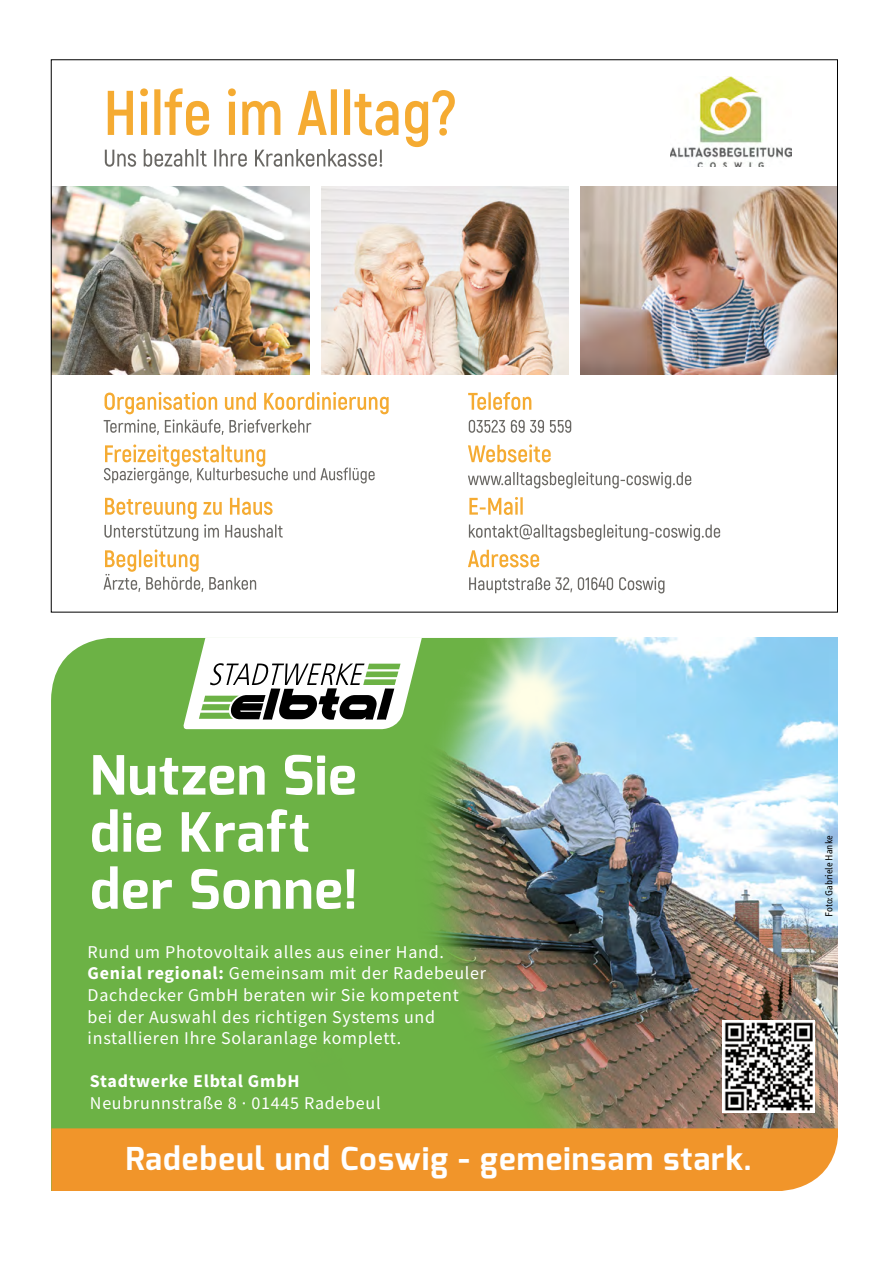
<style>
.page{position:relative;width:893px;height:1263px;background:#fff}
.page>*{position:absolute;margin:0;border:0;box-sizing:border-box;transform-origin:0 0}
.t1{font:700 54px/57px "Exo";letter-spacing:.02em;color:#fff}
.t2{font:700 31.5px "Exo";letter-spacing:.04em;color:#fff}
.t3{font:18px/21.6px "Source Sans Pro";letter-spacing:.04em;color:#fff}
.t4{font:700 18px "Source Sans Pro";letter-spacing:.04em;color:#fff}
.t5{font:10.5px "Info Normal";color:#000}
.s1{font-weight:700}
</style>
<div class="page">
<div style="left:51px;top:638px;width:203px;height:489px;background:#6cb245"></div>
<img style="left:254px;top:638px;width:584px;height:489px">
<svg style="left:183px;top:638px;width:156px;height:91px"></svg>
<img style="left:339px;top:638px;width:329px;height:232px">
<div style="left:51px;top:1127px;width:787px;height:64px;background:#f1952a"></div>
<img style="left:723px;top:1021px;width:91px;height:91px">
<img style="left:53px;top:186px;width:256px;height:188px">
<img style="left:580px;top:187px;width:256px;height:187px">
<img style="left:321px;top:186px;width:247px;height:188px">
<svg style="left:104px;top:392px;width:285px;height:43px"></svg>
<svg style="left:104px;top:444px;width:271px;height:39px"></svg>
<svg style="left:105px;top:88px;width:350px;height:79px"></svg>
<svg style="left:103px;top:549px;width:153px;height:43px"></svg>
<svg style="left:104px;top:498px;width:179px;height:43px"></svg>
<svg style="left:468px;top:472px;width:223px;height:16px"></svg>
<svg style="left:468px;top:444px;width:83px;height:18px"></svg>
<svg style="left:469px;top:524px;width:251px;height:17px"></svg>
<svg style="left:469px;top:497px;width:54px;height:18px"></svg>
<svg style="left:469px;top:420px;width:102px;height:13px"></svg>
<svg style="left:468px;top:392px;width:63px;height:18px"></svg>
<svg style="left:469px;top:577px;width:195px;height:16px"></svg>
<svg style="left:468px;top:550px;width:71px;height:17px"></svg>
<img style="left:670px;top:77px;width:122px;height:90px">
<h1 class="t1" style="left:90px;top:747px;width:269px">Nutzen Sie die Kraft der Sonne!</h1>
<p class="t3" style="left:88px;top:941px;width:400px">Rund um Photovoltaik alles aus einer Hand.<br><span class="s1">Genial regional:</span> Gemeinsam mit der Radebeuler Dachdecker GmbH beraten wir Sie kompetent bei der Auswahl des richtigen Systems und installieren Ihre Solaranlage komplett.</p>
<p class="t4" style="left:90px;top:1069px;width:211px">Stadtwerke Elbtal GmbH</p>
<p class="t3" style="left:90px;top:1092px;width:292px">Neubrunnstraße 8 · 01445 Radebeul</p>
<h2 class="t2" style="left:126px;top:1138px;width:627px">Radebeul und Coswig - gemeinsam stark.</h2>
<p class="t5" style="left:823px;top:917px;width:83px;rotate:-90deg">Foto: Gabriele Hanke</p>
</div>
